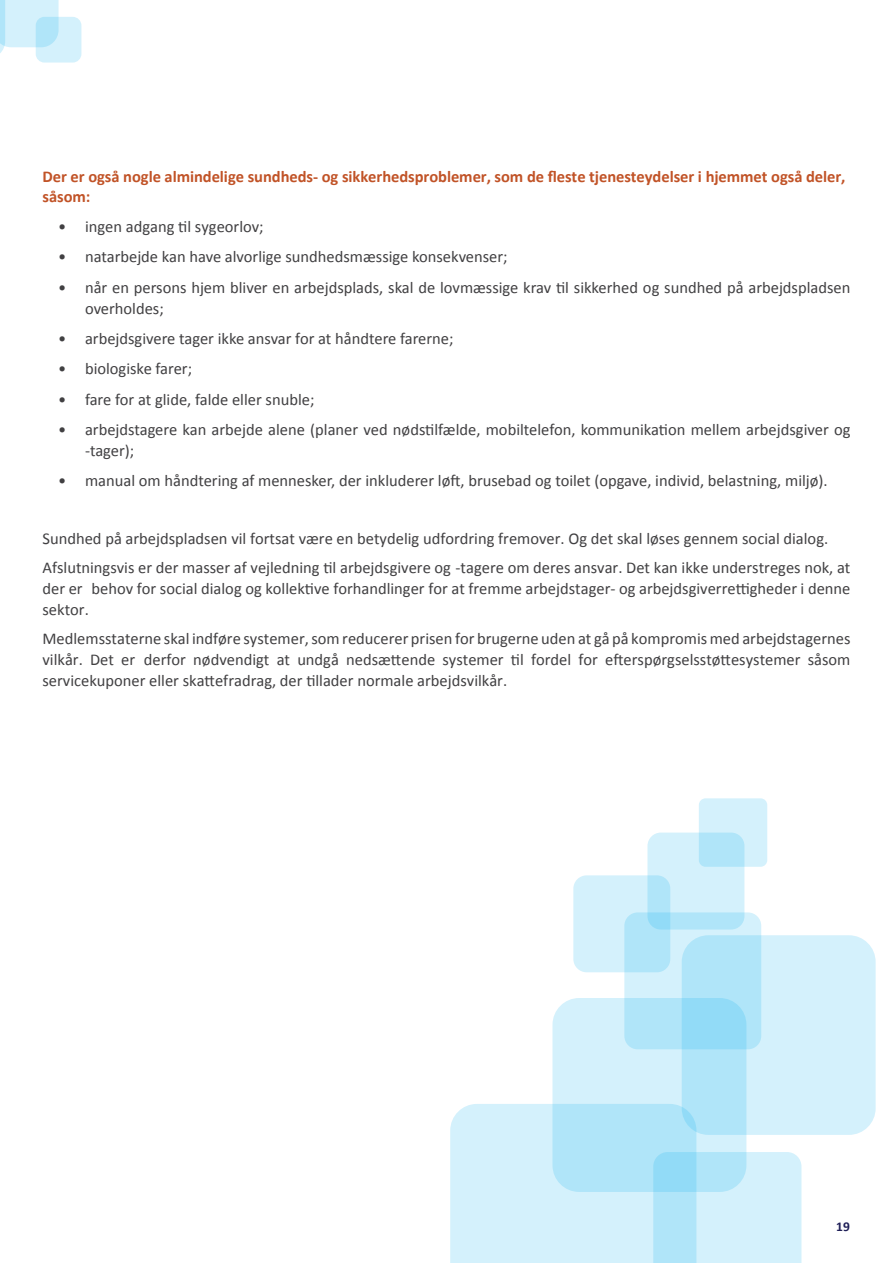
<style>
.page{position:relative;width:893px;height:1263px;background:#fff}
.page>*{position:absolute;margin:0;border:0;box-sizing:border-box;transform-origin:0 0}
.Body_text{font:16.5px/20.9px "Calibri";color:#414042}
.subtitle_orange{font:700 16.5px/19.8px "Calibri";letter-spacing:-.005em;color:#c15327}
.t1{font:700 13.5px "Calibri";color:#1f1f57}
</style>
<div class="page">
<svg style="left:0;top:0;width:59px;height:58px"></svg>
<svg style="left:36px;top:17px;width:45px;height:46px;background:#c9edfb"></svg>
<div style="left:552px;top:998px;width:194px;height:194px;background:#d4f1fc;border-radius:27px"></div>
<div style="left:573px;top:875px;width:97px;height:97px;background:#d4f1fc;border-radius:13px"></div>
<svg style="left:682px;top:935px;width:194px;height:200px;background:#cfeffb"></svg>
<svg style="left:647px;top:832px;width:97px;height:97px;background:#cfeffb"></svg>
<svg style="left:624px;top:912px;width:137px;height:137px;background:#b0e5f9"></svg>
<svg style="left:450px;top:1104px;width:351px;height:159px;background:#c8edfb"></svg>
<svg style="left:699px;top:798px;width:68px;height:69px;background:#c8edfb"></svg>
<p class="subtitle_orange" style="left:43px;top:167px;width:804px">Der er også nogle almindelige sundheds- og sikkerhedsproblemer, som de fleste tjenesteydelser i hjemmet også deler, såsom:</p>
<p class="Body_text" style="left:58px;top:216px;width:207px">• ingen adgang til sygeorlov;</p>
<p class="Body_text" style="left:58px;top:246px;width:451px">• natarbejde kan have alvorlige sundhedsmæssige konsekvenser;</p>
<p class="Body_text" style="left:85px;top:276px;width:767px;line-height:21.6px;text-indent:-27px">• når en persons hjem bliver en arbejdsplads, skal de lovmæssige krav til sikkerhed og sundhed på arbejdspladsen overholdes;</p>
<p class="Body_text" style="left:58px;top:328px;width:397px">• arbejdsgivere tager ikke ansvar for at håndtere farerne;</p>
<p class="Body_text" style="left:58px;top:358px;width:136px">• biologiske farer;</p>
<p class="Body_text" style="left:58px;top:388px;width:258px">• fare for at glide, falde eller snuble;</p>
<p class="Body_text" style="left:85px;top:418px;width:767px;line-height:21.6px;text-indent:-27px">• arbejdstagere kan arbejde alene (planer ved nødstilfælde, mobiltelefon, kommunikation mellem arbejdsgiver og -tager);</p>
<p class="Body_text" style="left:58px;top:470px;width:771px">• manual om håndtering af mennesker, der inkluderer løft, brusebad og toilet (opgave, individ, belastning, miljø).</p>
<p class="Body_text" style="left:43px;top:527px;width:787px">Sundhed på arbejdspladsen vil fortsat være en betydelig udfordring fremover. Og det skal løses gennem social dialog.</p>
<p class="Body_text" style="left:43px;top:556px;width:809px;text-align:justify">Afslutningsvis er der masser af vejledning til arbejdsgivere og -tagere om deres ansvar. Det kan ikke understreges nok, at der er behov for social dialog og kollektive forhandlinger for at fremme arbejdstager- og arbejdsgiverrettigheder i denne sektor.</p>
<p class="Body_text" style="left:43px;top:628px;width:809px;text-align:justify">Medlemsstaterne skal indføre systemer, som reducerer prisen for brugerne uden at gå på kompromis med arbejdstagernes vilkår. Det er derfor nødvendigt at undgå nedsættende systemer til fordel for efterspørgselsstøttesystemer såsom servicekuponer eller skattefradrag, der tillader normale arbejdsvilkår.</p>
<p class="t1" style="left:836px;top:1216px;width:15px">19</p>
</div>
